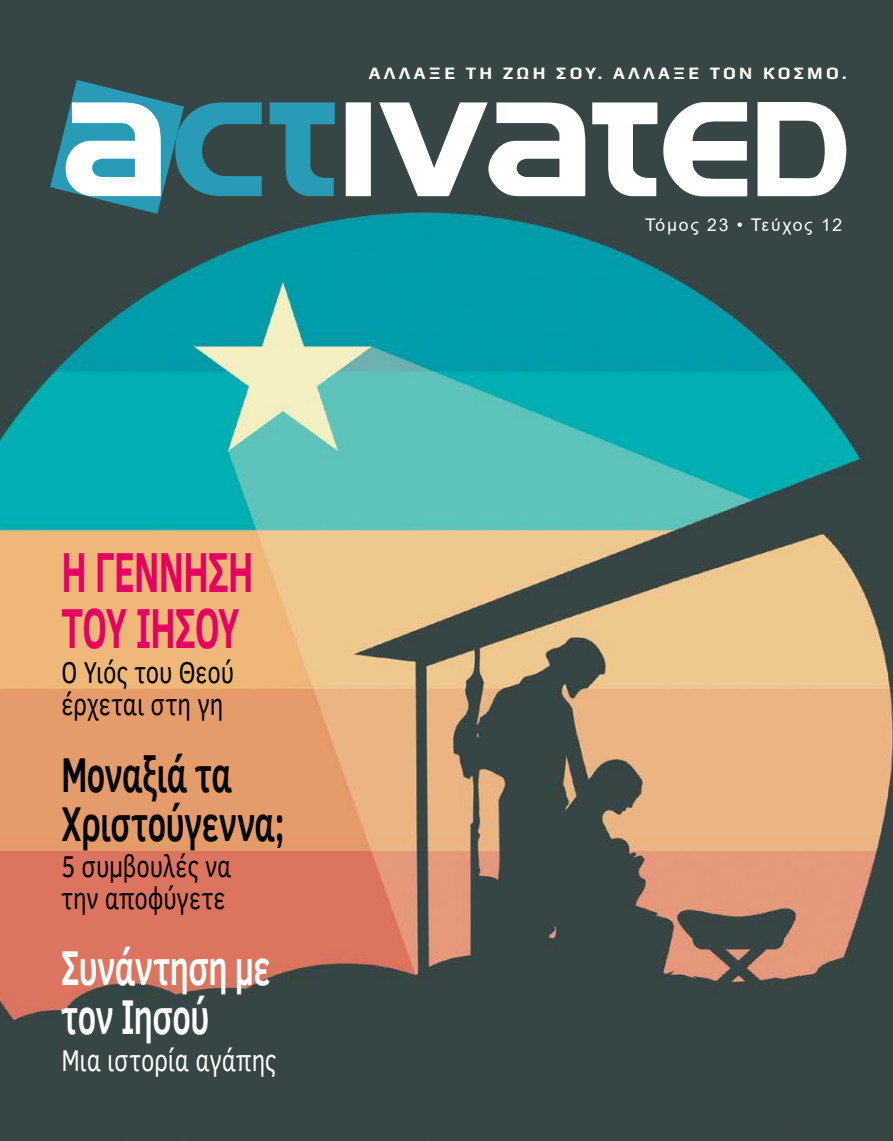
<style>
.page{position:relative;width:893px;height:1141px;background:#fff}
.page>*{position:absolute;margin:0;border:0;box-sizing:border-box;transform-origin:0 0}
.t1{font:700 57.75px/56px "Clear Sans";letter-spacing:-.02em;color:#e60062;scale:.64 1}
.t2{font:700 50.05px/49px "Clear Sans";letter-spacing:-.015em;color:#000;scale:.64 1}
.t3{font:700 50.05px/49px "Clear Sans";letter-spacing:-.015em;color:#fff;scale:.64 1}
.t4{font:30.8px/31.5px "Clear Sans";letter-spacing:-.005em;color:#000;scale:.77 1}
.t5{font:30.8px "Clear Sans";letter-spacing:-.005em;color:#fff;scale:.77 1}
.t6{font:700 17.5px "Play";letter-spacing:.19em;color:#fff}
.t7{font:17.5px "Arial";letter-spacing:.1em;color:#fff}
</style>
<div class="page">
<img style="left:0;top:0;width:893px;height:1141px">
<svg style="left:346px;top:102px;width:500px;height:94px"></svg>
<svg style="left:50px;top:80px;width:285px;height:134px"></svg>
<p class="t6" style="left:369px;top:63px;width:479px">ΑΛΛΑΞΕ ΤΗ ΖΩΗ ΣΟΥ. ΑΛΛΑΞΕ ΤΟΝ ΚΟΣΜO.</p>
<p class="t7" style="left:645px;top:213px;width:199px">Τόμος 23 • Τεύχος 12</p>
<h1 class="t1" style="left:61px;top:542px;width:302px">Η ΓΕΝΝΗΣΗ<br>ΤΟΥ ΙΗΣΟΥ</h1>
<p class="t4" style="left:61px;top:657px;width:226px">Ο Υιός του Θεού έρχεται στη γη</p>
<h2 class="t2" style="left:61px;top:748px;width:350px">Μοναξιά τα<br>Χριστούγεννα;</h2>
<p class="t4" style="left:61px;top:850px;width:222px">5 συμβουλές να την αποφύγετε</p>
<h2 class="t3" style="left:61px;top:941px;width:328px">Συνάντηση με τον Ιησού</h2>
<p class="t5" style="left:61px;top:1039px;width:281px">Μια ιστορία αγάπης</p>
</div>
